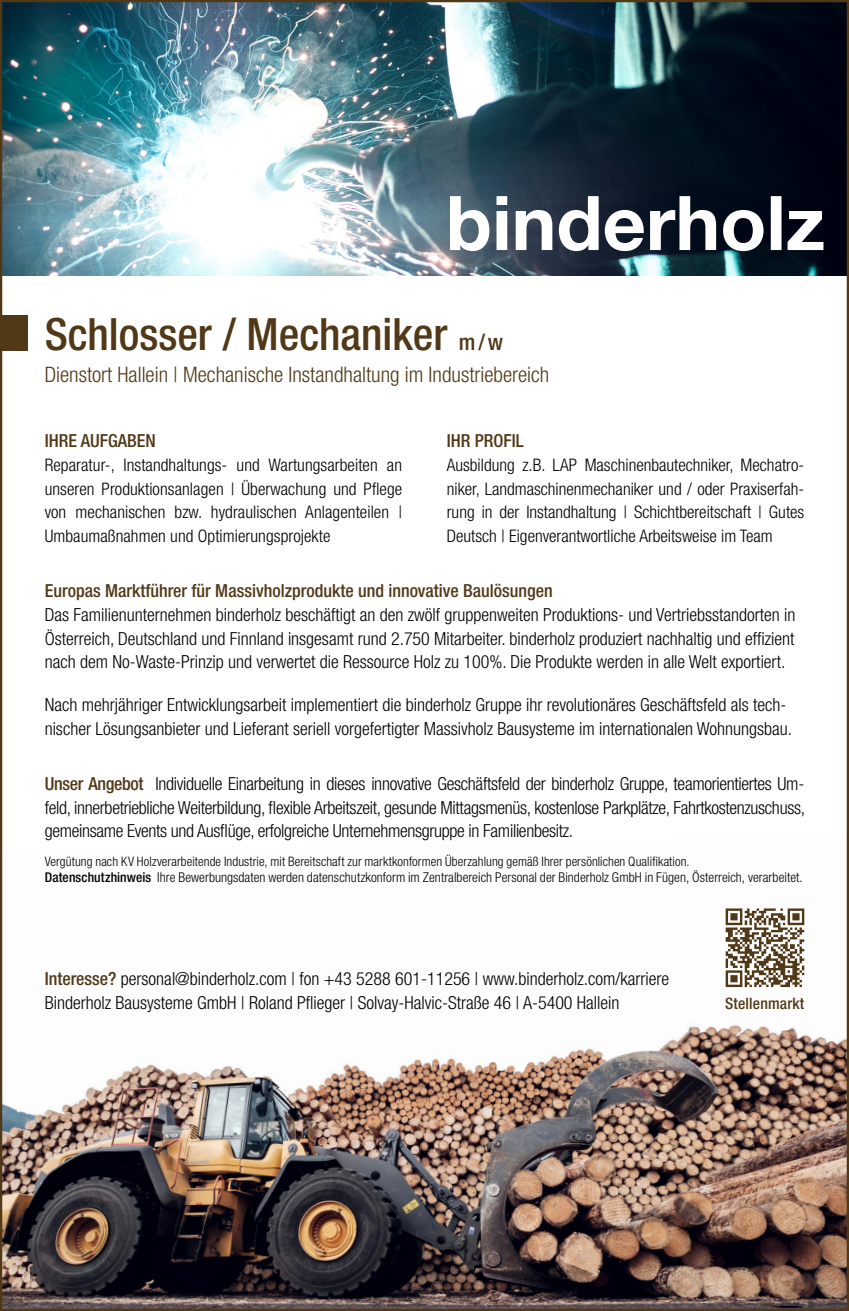
<style>
.page{position:relative;width:849px;height:1311px;background:#fff}
.page>*{position:absolute;margin:0;border:0;box-sizing:border-box;transform-origin:0 0}
.t1{font:500 condensed 44.55px "Helvetica Neue";color:#513917}
.t2{font:300 condensed 21.38px "Helvetica Neue";color:#513917}
.t3{font:300 condensed 18px/23.6px "Helvetica Neue";color:#000;text-align:justify}
.t4{font:500 condensed 18px "Helvetica Neue";color:#513917}
.t5{font:300 condensed 17.32px/23.6px "Helvetica Neue";letter-spacing:.005em;color:#000;text-align:justify}
.t6{font:500 condensed 15.75px "Helvetica Neue";letter-spacing:.01em;color:#513917}
.t7{font:300 condensed 13.5px "Helvetica Neue";letter-spacing:.005em;color:#000}
.t8{font:300 condensed 13.05px "Helvetica Neue";letter-spacing:.005em;color:#000}
.s1{font-size:22.5px}
.s2{font-weight:500;color:#513917}
.s3{font-weight:500}
</style>
<div class="page">
<img style="left:3px;top:908px;width:842px;height:400px">
<div style="left:0;top:315px;width:28px;height:35px;background:#513917"></div>
<svg style="left:725px;top:908px;width:79px;height:79px"></svg>
<img style="left:3px;top:3px;width:842px;height:273px">
<svg style="left:450px;top:196px;width:373px;height:55px"></svg>
<h1 class="t1" style="left:45px;top:308px;width:460px">Schlosser / Mechaniker <span class="s1">m/w</span></h1>
<p class="t2" style="left:45px;top:362px;width:506px">Dienstort Hallein | Mechanische Instandhaltung im Industriebereich</p>
<p class="t4" style="left:446px;top:430px;width:78px">IHR PROFIL</p>
<p class="t5" style="left:446px;top:453px;width:359px">Ausbildung z.B. LAP Maschinenbautechniker, Mechatro&shy;niker, Landmaschinenmechaniker und / oder Praxiserfah&shy;rung in der Instandhaltung | Schichtbereitschaft | Gutes Deutsch | Eigenverantwortliche Arbeitsweise im Team</p>
<p class="t4" style="left:45px;top:580px;width:509px">Europas Marktführer für Massivholzprodukte und innovative Baulösungen</p>
<p class="t3" style="left:45px;top:603px;width:752px">Das Familienunternehmen binderholz beschäftigt an den zwölf gruppenweiten Produktions- und Vertriebsstandorten in Österreich, Deutschland und Finnland insgesamt rund 2.750 Mitarbeiter. binderholz produziert nachhaltig und effizient nach dem No-Waste-Prinzip und verwertet die Ressource Holz zu 100%. Die Produkte werden in alle Welt exportiert.</p>
<p class="t3" style="left:45px;top:693px;width:748px">Nach mehrjähriger Entwicklungsarbeit implementiert die binderholz Gruppe ihr revolutionäres Geschäftsfeld als tech&shy;nischer Lösungsanbieter und Lieferant seriell vorgefertigter Massivholz Bausysteme im internationalen Wohnungsbau.</p>
<p class="t3" style="left:45px;top:772px;width:761px"><span class="s2">Unser Angebot</span> Individuelle Einarbeitung in dieses innovative Geschäftsfeld der binderholz Gruppe, teamorientiertes Um&shy;feld, innerbetriebliche Weiterbildung, flexible Arbeitszeit, gesunde Mittagsmenüs, kostenlose Parkplätze, Fahrtkostenzuschuss, gemeinsame Events und Ausflüge, erfolgreiche Unternehmensgruppe in Familienbesitz.</p>
<p class="t8" style="left:45px;top:854px;width:646px">Vergütung nach KV Holzverarbeitende Industrie, mit Bereitschaft zur marktkonformen Überzahlung gemäß Ihrer persönlichen Qualifikation.</p>
<p class="t7" style="left:45px;top:870px;width:759px"><span class="s3">Datenschutzhinweis</span> Ihre Bewerbungsdaten werden datenschutzkonform im Zentralbereich Personal der Binderholz GmbH in Fügen, Österreich, verarbeitet.</p>
<p class="t4" style="left:45px;top:430px;width:112px">IHRE AUFGABEN</p>
<p class="t5" style="left:45px;top:453px;width:359px">Reparatur-, Instandhaltungs- und Wartungsarbeiten an unseren Produktionsanlagen | Überwachung und Pflege von mechanischen bzw. hydraulischen Anlagenteilen | Umbaumaßnahmen und Optimierungsprojekte</p>
<p class="t3" style="left:45px;top:967px;width:626px"><span class="s2">Interesse?</span> personal@binderholz.com | fon +43 5288 601-11256 | www.binderholz.com/karriere<br>Binderholz Bausysteme GmbH | Roland Pflieger | Solvay-Halvic-Straße 46 | A-5400 Hallein</p>
<p class="t6" style="left:725px;top:994px;width:81px">Stellenmarkt</p>
</div>
